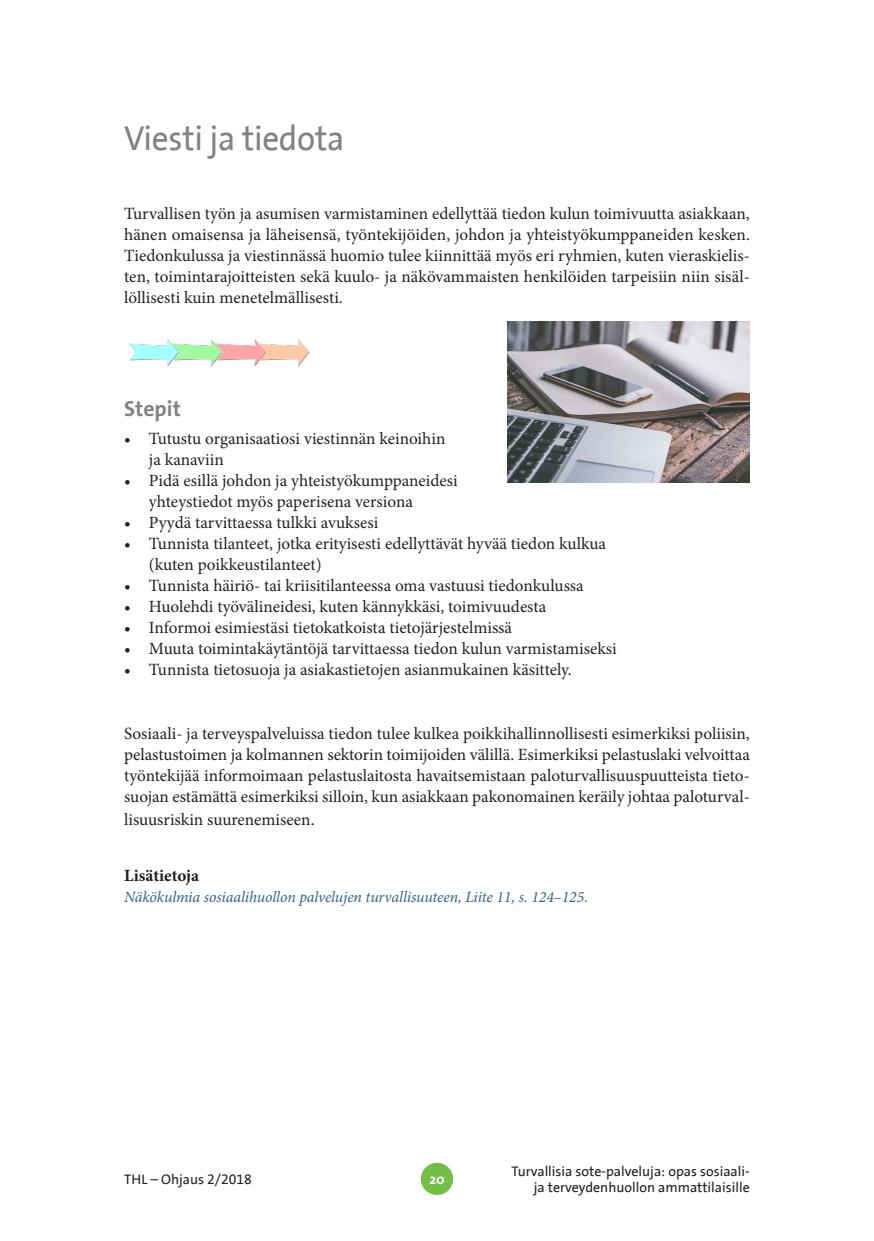
<style>
.page{position:relative;width:874px;height:1241px;background:#fff}
.page>*{position:absolute;margin:0;border:0;box-sizing:border-box;transform-origin:0 0}
.Otsikko_1{font:35px "The Sans Os F";letter-spacing:-.01em;color:#808285;scale:.95 1}
.Normaali{font:700 21.88px "The Sans Os F";color:#808285}
.Leipis_ilman_sisenny{font:17.15px/21px "Minion Pro";color:#231f20}
.Leipis_ilman_sisenny-2{font:700 17.15px "Minion Pro";color:#231f20}
.Leipis_ilman_sisenny-3{font:italic 15.75px "Minion Pro";letter-spacing:-.01em;color:#2d6292}
.t1{font:14px/16.6px "The Sans Os F";color:#231f20;text-align:right}
.t2{font:700 14px "The Sans Os F";color:#fff}
</style>
<div class="page">
<div style="left:420px;top:1162px;width:33px;height:32px;background:#71bf44;border-radius:50%"></div>
<img style="left:129px;top:339px;width:181px;height:28px">
<img style="left:507px;top:321px;width:242px;height:162px">
<p class="Otsikko_1" style="left:124px;top:116px;width:233px">Viesti ja tiedota</p>
<p class="Leipis_ilman_sisenny" style="left:124px;top:203px;width:627px;text-align:justify">Turvallisen työn ja asumisen varmistaminen edellyttää tiedon kulun toimivuutta asiakkaan, hänen omaisensa ja läheisensä, työntekijöiden, johdon ja yhteistyökumppaneiden kesken.<br>Tiedonkulussa ja viestinnässä huomio tulee kiinnittää myös eri ryhmien, kuten vieraskielis&shy;ten, toimintarajoitteisten sekä kuulo- ja näkövammaisten henkilöiden tarpeisiin niin sisäl&shy;löllisesti kuin menetelmällisesti.</p>
<p class="Normaali" style="left:124px;top:395px;width:58px">Stepit</p>
<p class="Leipis_ilman_sisenny" style="left:149px;top:428px;width:298px;text-indent:-25px">• Tutustu organisaatiosi viestinnän keinoihin ja kanaviin</p>
<p class="Leipis_ilman_sisenny" style="left:149px;top:470px;width:310px;text-indent:-25px">• Pidä esillä johdon ja yhteistyökumppaneidesi yhteystiedot myös paperisena versiona</p>
<p class="Leipis_ilman_sisenny" style="left:124px;top:512px;width:256px">• Pyydä tarvittaessa tulkki avuksesi</p>
<p class="Leipis_ilman_sisenny" style="left:149px;top:533px;width:458px;text-indent:-25px">• Tunnista tilanteet, jotka erityisesti edellyttävät hyvää tiedon kulkua (kuten poikkeustilanteet)</p>
<p class="Leipis_ilman_sisenny" style="left:124px;top:575px;width:461px">• Tunnista häiriö- tai kriisitilanteessa oma vastuusi tiedonkulussa</p>
<p class="Leipis_ilman_sisenny" style="left:124px;top:596px;width:423px">• Huolehdi työvälineidesi, kuten kännykkäsi, toimivuudesta</p>
<p class="Leipis_ilman_sisenny" style="left:124px;top:617px;width:389px">• Informoi esimiestäsi tietokatkoista tietojärjestelmissä</p>
<p class="Leipis_ilman_sisenny" style="left:124px;top:638px;width:494px">• Muuta toimintakäytäntöjä tarvittaessa tiedon kulun varmistamiseksi</p>
<p class="Leipis_ilman_sisenny" style="left:124px;top:659px;width:449px">• Tunnista tietosuoja ja asiakastietojen asianmukainen käsittely.</p>
<p class="Leipis_ilman_sisenny" style="left:124px;top:722px;width:627px;text-align:justify">Sosiaali- ja terveyspalveluissa tiedon tulee kulkea poikkihallinnollisesti esimerkiksi poliisin, pelastustoimen ja kolmannen sektorin toimijoiden välillä. Esimerkiksi pelastuslaki velvoittaa työntekijää informoimaan pelastuslaitosta havaitsemistaan paloturvallisuuspuutteista tieto&shy;suojan estämättä esimerkiksi silloin, kun asiakkaan pakonomainen keräily johtaa paloturval-</p>
<p class="Leipis_ilman_sisenny" style="left:124px;top:809px;width:192px">lisuusriskin suurenemiseen.</p>
<p class="Leipis_ilman_sisenny-2" style="left:124px;top:862px;width:77px">Lisätietoja</p>
<p class="Leipis_ilman_sisenny-3" style="left:124px;top:885px;width:465px">Näkökulmia sosiaalihuollon palvelujen turvallisuuteen, Liite 11, s. 124–125.</p>
<p class="t1" style="left:124px;top:1170px;width:129px">THL – Ohjaus 2/2018</p>
<p class="t2" style="left:429px;top:1170px;width:17px">20</p>
<p class="t1" style="left:511px;top:1162px;width:240px">Turvallisia sote-palveluja: opas sosiaali&shy;ja terveydenhuollon ammattilaisille</p>
</div>
